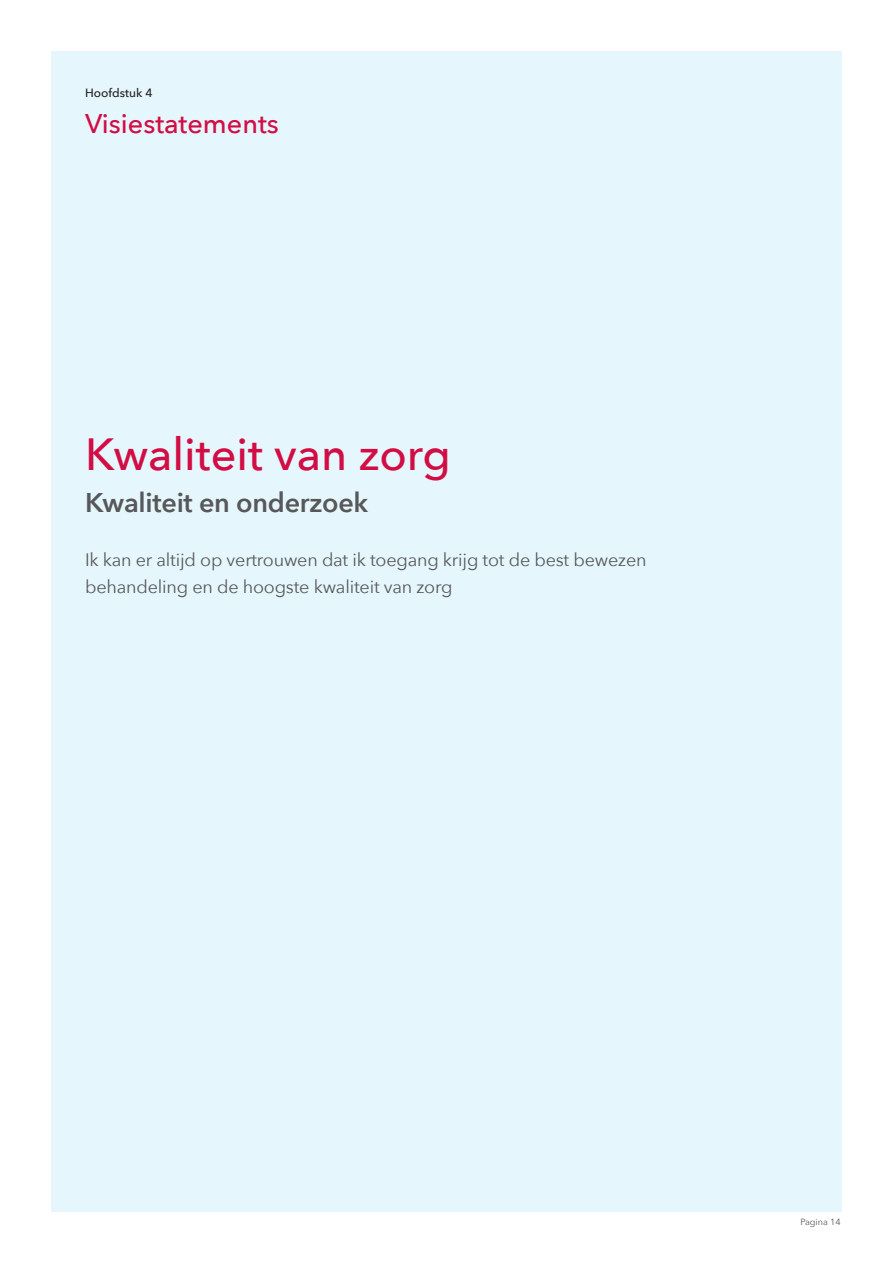
<style>
.page{position:relative;width:893px;height:1263px;background:#fff}
.page>*{position:absolute;margin:0;border:0;box-sizing:border-box;transform-origin:0 0}
.t1{font:500 45px "Avenir Next";color:#d20d44}
.t2{font:600 27px "Avenir Next";letter-spacing:-.01em;color:#57585a}
.t3{font:500 27px "Avenir Next";color:#d20d44}
.t4{font:18px "Avenir Next";letter-spacing:-.01em;color:#57585a}
.t5{font:500 12px "Avenir Next";color:#231f20}
.t6{font:9px "Avenir Next";color:#57585a}
</style>
<div class="page">
<div style="left:51px;top:51px;width:791px;height:1161px;background:#e6f6fd"></div>
<p class="t5" style="left:85px;top:83px;width:69px">Hoofdstuk 4</p>
<p class="t3" style="left:85px;top:101px;width:195px">Visiestatements</p>
<p class="t1" style="left:85px;top:416px;width:367px">Kwaliteit van zorg</p>
<p class="t2" style="left:85px;top:479px;width:285px">Kwaliteit en onderzoek</p>
<p class="t4" style="left:85px;top:544px;width:563px">Ik kan er altijd op vertrouwen dat ik toegang krijg tot de best bewezen</p>
<p class="t4" style="left:85px;top:571px;width:369px">behandeling en de hoogste kwaliteit van zorg</p>
<p class="t6" style="left:800px;top:1214px;width:42px">Pagina 14</p>
</div>
